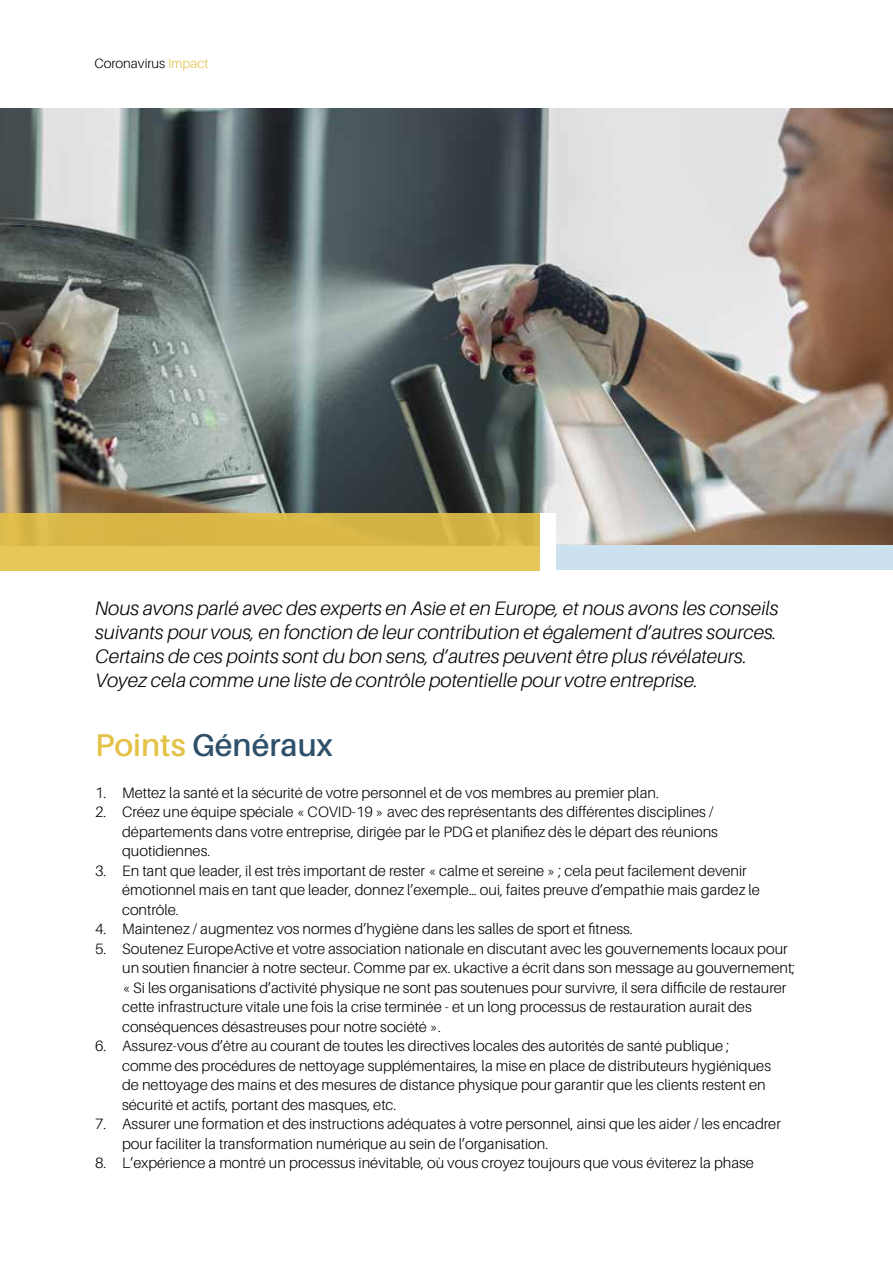
<style>
.page{position:relative;width:893px;height:1263px;background:#fff}
.page>*{position:absolute;margin:0;border:0;box-sizing:border-box;transform-origin:0 0}
.t1{font:600 31.5px "Aileron";color:#2e506a}
.t2{font:italic 300 19.5px/24px "Aileron";color:#000}
.t3{font:300 15px/19.5px "Aileron";color:#000}
.t4{font:300 13.5px "Aileron";color:#000}
.s1{color:#e4c147}
</style>
<div class="page">
<img style="left:0;top:108px;width:893px;height:438px">
<div style="left:0;top:513px;width:556px;height:57px;background:linear-gradient(to right,#e0be4f,#dbbc4e)"></div>
<div style="left:556px;top:546px;width:337px;height:24px;background:#cbe1f0"></div>
<div style="left:540px;top:513px;width:16px;height:57px;background:#fff"></div>
<p class="t4" style="left:94px;top:56px;width:115px">Coronavirus <span class="s1">Impact</span></p>
<p class="t2" style="left:95px;top:596px;width:685px">Nous avons parlé avec des experts en Asie et en Europe, et nous avons les conseils suivants pour vous, en fonction de leur contribution et également d’autres sources.<br>Certains de ces points sont du bon sens, d’autres peuvent être plus révélateurs.<br>Voyez cela comme une liste de contrôle potentielle pour votre entreprise.</p>
<h1 class="t1" style="left:95px;top:728px;width:239px"><span class="s1">Points</span> Généraux</h1>
<p class="t3" style="left:95px;top:783px;width:565px">1. Mettez la santé et la sécurité de votre personnel et de vos membres au premier plan.</p>
<p class="t3" style="left:122px;top:803px;width:597px;text-indent:-27px">2. Créez une équipe spéciale « COVID-19 » avec des représentants des différentes disciplines / départements dans votre entreprise, dirigée par le PDG et planifiez dès le départ des réunions quotidiennes.</p>
<p class="t3" style="left:122px;top:861px;width:639px;text-indent:-27px">3. En tant que leader, il est très important de rester « calme et sereine » ; cela peut facilement devenir émotionnel mais en tant que leader, donnez l’exemple… oui, faites preuve d’empathie mais gardez le contrôle.</p>
<p class="t3" style="left:95px;top:920px;width:539px">4. Maintenez / augmentez vos normes d’hygiène dans les salles de sport et fitness.</p>
<p class="t3" style="left:122px;top:939px;width:674px;text-indent:-27px">5. Soutenez EuropeActive et votre association nationale en discutant avec les gouvernements locaux pour un soutien financier à notre secteur. Comme par ex. ukactive a écrit dans son message au gouvernement; « Si les organisations d’activité physique ne sont pas soutenues pour survivre, il sera difficile de restaurer cette infrastructure vitale une fois la crise terminée - et un long processus de restauration aurait des conséquences désastreuses pour notre société ».</p>
<p class="t3" style="left:122px;top:1037px;width:650px;text-indent:-27px">6. Assurez-vous d’être au courant de toutes les directives locales des autorités de santé publique ; comme des procédures de nettoyage supplémentaires, la mise en place de distributeurs hygiéniques de nettoyage des mains et des mesures de distance physique pour garantir que les clients restent en sécurité et actifs, portant des masques, etc.</p>
<p class="t3" style="left:122px;top:1115px;width:660px;text-indent:-27px">7. Assurer une formation et des instructions adéquates à votre personnel, ainsi que les aider / les encadrer pour faciliter la transformation numérique au sein de l’organisation.</p>
<p class="t3" style="left:95px;top:1154px;width:660px">8. L’expérience a montré un processus inévitable, où vous croyez toujours que vous éviterez la phase</p>
</div>
